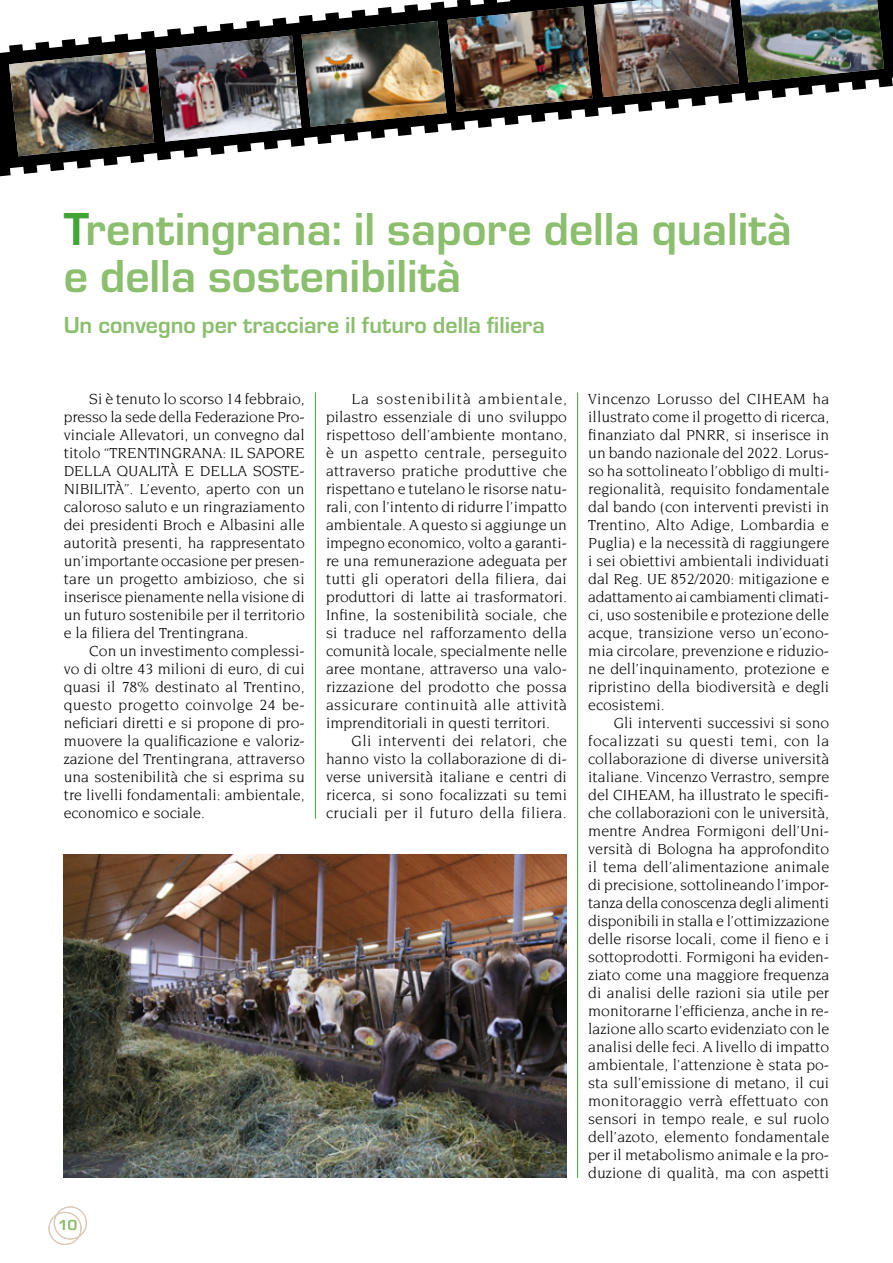
<style>
.page{position:relative;width:893px;height:1263px;background:#fff}
.page>*{position:absolute;margin:0;border:0;box-sizing:border-box;transform-origin:0 0}
.t1{font:700 48px/46.5px "Eurostile";color:#8bbe6d}
.t2{font:700 24px "Eurostile";color:#8bbe6d}
.t3{font:15.75px/18px "Novarese Std";color:#000;text-align:justify}
.t4{font:500 15px "Eurostile";color:#8bbe6d}
.s1{color:#3fa535}
</style>
<div class="page">
<div style="left:48px;top:1212px;width:34px;height:33px;border:1px solid #dac9b6;border-radius:50%"></div>
<div style="left:54px;top:1206px;width:33px;height:33px;border:1px solid #dac9b6;border-radius:50%"></div>
<hr style="left:315px;top:392px;width:1px;height:427px;background:#3fa535">
<hr style="left:577px;top:392px;width:1px;height:786px;background:#3fa535">
<svg style="left:0;top:72px;width:893px;height:105px"></svg>
<svg style="left:0;top:0;width:893px;height:65px"></svg>
<img style="left:9px;top:0;width:875px;height:156px">
<img style="left:9px;top:51px;width:145px;height:105px">
<img style="left:64px;top:854px;width:503px;height:324px">
<h1 class="t1" style="left:64px;top:203px;width:729px"><span class="s1">T</span>rentingrana: il sapore della qualità e della sostenibilità</h1>
<h2 class="t2" style="left:64px;top:308px;width:483px">Un convegno per tracciare il futuro della filiera</h2>
<p class="t3" style="left:64px;top:389px;width:242px;text-indent:26px">Si è tenuto lo scorso 14 febbraio, presso la sede della Federazione Pro&shy;vinciale Allevatori, un convegno dal titolo “TRENTINGRANA: IL SAPORE DELLA QUALITÀ E DELLA SOSTE-NIBILITÀ”. L’evento, aperto con un caloroso saluto e un ringraziamento dei presidenti Broch e Albasini alle autorità presenti, ha rappresentato un’importante occasione per presen&shy;tare un progetto ambizioso, che si inserisce pienamente nella visione di un futuro sostenibile per il territorio e la filiera del Trentingrana.</p>
<p class="t3" style="left:64px;top:642px;width:242px;text-indent:26px">Con un investimento complessi&shy;vo di oltre 43 milioni di euro, di cui quasi il 78% destinato al Trentino, questo progetto coinvolge 24 be&shy;neficiari diretti e si propone di pro&shy;muovere la qualificazione e valoriz&shy;zazione del Trentingrana, attraverso una sostenibilità che si esprima su tre livelli fondamentali: ambientale, economico e sociale.</p>
<p class="t4" style="left:58px;top:1214px;width:20px">10</p>
<p class="t3" style="left:326px;top:390px;width:243px;text-indent:26px">La sostenibilità ambientale, pilastro essenziale di uno sviluppo rispettoso dell’ambiente montano, è un aspetto centrale, perseguito attraverso pratiche produttive che rispettano e tutelano le risorse natu&shy;rali, con l’intento di ridurre l’impatto ambientale. A questo si aggiunge un impegno economico, volto a garanti&shy;re una remunerazione adeguata per tutti gli operatori della filiera, dai produttori di latte ai trasformatori.<br>Infine, la sostenibilità sociale, che si traduce nel rafforzamento della comunità locale, specialmente nelle aree montane, attraverso una valo&shy;rizzazione del prodotto che possa assicurare continuità alle attività imprenditoriali in questi territori.</p>
<p class="t3" style="left:326px;top:732px;width:243px;text-indent:26px">Gli interventi dei relatori, che hanno visto la collaborazione di di&shy;verse università italiane e centri di ricerca, si sono focalizzati su temi cruciali per il futuro della filiera.</p>
<p class="t3" style="left:588px;top:390px;width:243px">Vincenzo Lorusso del CIHEAM ha illustrato come il progetto di ricerca, finanziato dal PNRR, si inserisce in un bando nazionale del 2022. Lorus&shy;so ha sottolineato l’obbligo di multi&shy;regionalità, requisito fondamentale dal bando (con interventi previsti in Trentino, Alto Adige, Lombardia e Puglia) e la necessità di raggiungere i sei obiettivi ambientali individuati dal Reg. UE 852/2020: mitigazione e adattamento ai cambiamenti climati&shy;ci, uso sostenibile e protezione delle acque, transizione verso un’econo&shy;mia circolare, prevenzione e riduzio&shy;ne dell’inquinamento, protezione e ripristino della biodiversità e degli ecosistemi.</p>
<p class="t3" style="left:588px;top:714px;width:243px;text-indent:26px">Gli interventi successivi si sono focalizzati su questi temi, con la collaborazione di diverse università italiane. Vincenzo Verrastro, sempre del CIHEAM, ha illustrato le specifi&shy;che collaborazioni con le università, mentre Andrea Formigoni dell’Uni&shy;versità di Bologna ha approfondito il tema dell’alimentazione animale di precisione, sottolineando l’impor&shy;tanza della conoscenza degli alimenti disponibili in stalla e l’ottimizzazione delle risorse locali, come il fieno e i sottoprodotti. Formigoni ha eviden&shy;ziato come una maggiore frequenza di analisi delle razioni sia utile per monitorarne l’efficienza, anche in re&shy;lazione allo scarto evidenziato con le analisi delle feci. A livello di impatto ambientale, l’attenzione è stata po&shy;sta sull’emissione di metano, il cui monitoraggio verrà effettuato con sensori in tempo reale, e sul ruolo dell’azoto, elemento fondamentale per il metabolismo animale e la pro&shy;duzione di qualità, ma con aspetti</p>
</div>
